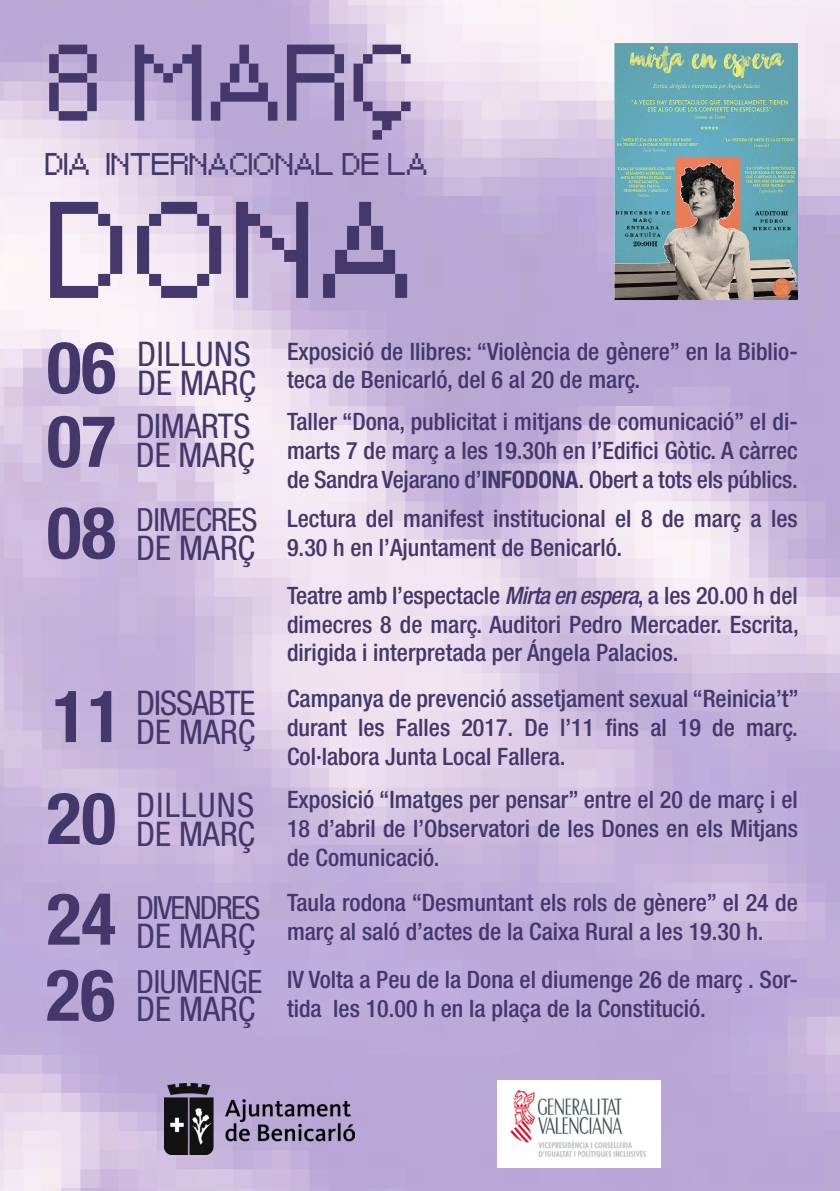
<style>
.page{position:relative;width:840px;height:1191px;background:#fff}
.page>*{position:absolute;margin:0;border:0;box-sizing:border-box;transform-origin:0 0}
.t1{font:96px "px sans nouveaux";color:#44376c}
.t2{font:76px "px sans nouveaux";color:#44376c}
.t3{font:700 condensed 72px "Helvetica Neue LT Std";color:#44376c}
.t4{font:condensed 34px "Helvetica Neue LT Std";color:#44376c}
.t5{font:condensed 34px "Helvetica Neue LT Std";letter-spacing:-.03em;color:#44376c}
.t6{font:condensed 34px "Helvetica Neue LT Std";letter-spacing:.02em;color:#44376c}
.t7{font:condensed 34px "Helvetica Neue LT Std";letter-spacing:.04em;color:#44376c}
.t8{font:condensed 32px "Helvetica Neue LT Std";letter-spacing:-.02em;color:#44376c}
.t9{font:condensed 32px "Helvetica Neue LT Std";letter-spacing:-.05em;color:#44376c}
.t10{font:500 condensed 24px/28.8px "Helvetica Neue LT Std";color:#44376c}
.t11{font:22px "px sans nouveaux";letter-spacing:-.02em;color:#44376c}
.s1{font-weight:700}
.s2{font-style:italic}
</style>
<div class="page">
<img style="left:0;top:0;width:839px;height:1191px">
<img style="left:614px;top:44px;width:183px;height:255px">
<img style="left:164px;top:1083px;width:190px;height:71px">
<img style="left:497px;top:1080px;width:162px;height:87px">
<p class="t2" style="left:49px;top:50px;width:372px">8 MARÇ</p>
<p class="t11" style="left:46px;top:154px;width:385px">DIA INTERNACIONAL DE LA</p>
<p class="t1" style="left:50px;top:209px;width:370px">DONA</p>
<p class="t3" style="left:47px;top:324px;width:71px">06</p>
<p class="t6" style="left:137px;top:334px;width:115px">DILLUNS</p>
<p class="t4" style="left:137px;top:363px;width:121px">DE MARÇ</p>
<p class="t4" style="left:136px;top:406px;width:116px">DIMARTS</p>
<p class="t3" style="left:47px;top:397px;width:71px">07</p>
<p class="t4" style="left:136px;top:435px;width:121px">DE MARÇ</p>
<p class="t3" style="left:47px;top:489px;width:71px">08</p>
<p class="t8" style="left:136px;top:501px;width:123px">DIMECRES</p>
<p class="t4" style="left:136px;top:528px;width:121px">DE MARÇ</p>
<p class="t3" style="left:52px;top:673px;width:71px">11</p>
<p class="t3" style="left:47px;top:774px;width:71px">20</p>
<p class="t5" style="left:136px;top:683px;width:120px">DISSABTE</p>
<p class="t4" style="left:136px;top:712px;width:121px">DE MARÇ</p>
<p class="t7" style="left:136px;top:785px;width:119px">DILLUNS</p>
<p class="t4" style="left:136px;top:814px;width:121px">DE MARÇ</p>
<p class="t3" style="left:47px;top:875px;width:71px">24</p>
<p class="t3" style="left:46px;top:951px;width:71px">26</p>
<p class="t8" style="left:136px;top:962px;width:127px">DIUMENGE</p>
<p class="t9" style="left:136px;top:889px;width:126px">DIVENDRES</p>
<p class="t4" style="left:136px;top:916px;width:121px">DE MARÇ</p>
<p class="t4" style="left:136px;top:989px;width:121px">DE MARÇ</p>
<p class="t10" style="left:287px;top:336px;width:512px">Exposició de llibres: “Violència de gènere” en la Biblio&shy;teca de Benicarló, del 6 al 20 de març.</p>
<p class="t10" style="left:287px;top:407px;width:512px;text-align:justify">Taller “Dona, publicitat i mitjans de comunicació” el di&shy;marts 7 de març a les 19.30h en l’Edifici Gòtic. A càrrec de Sandra Vejarano d’<span class="s1">INFODONA</span>. Obert a tots els públics.</p>
<p class="t10" style="left:287px;top:504px;width:512px">Lectura del manifest institucional el 8 de març a les<br>9.30 h en l’Ajuntament de Benicarló.</p>
<p class="t10" style="left:287px;top:580px;width:513px;text-align:justify">Teatre amb l’espectacle <span class="s2">Mirta en espera</span>, a les 20.00 h del dimecres 8 de març. Auditori Pedro Mercader. Escrita, dirigida i interpretada per Ángela Palacios.</p>
<p class="t10" style="left:287px;top:684px;width:513px;text-align:justify">Campanya de prevenció assetjament sexual “Reinicia’t” durant les Falles 2017. De l’11 fins al 19 de març.<br>Col·labora Junta Local Fallera.</p>
<p class="t10" style="left:287px;top:785px;width:512px;text-align:justify">Exposició “Imatges per pensar” entre el 20 de març i el 18 d’abril de l’Observatori de les Dones en els Mitjans de Comunicació.</p>
<p class="t10" style="left:287px;top:888px;width:512px">Taula rodona “Desmuntant els rols de gènere” el 24 de març al saló d’actes de la Caixa Rural a les 19.30 h.</p>
<p class="t10" style="left:287px;top:964px;width:512px">IV Volta a Peu de la Dona el diumenge 26 de març . Sor&shy;tida les 10.00 h en la plaça de la Constitució.</p>
</div>
